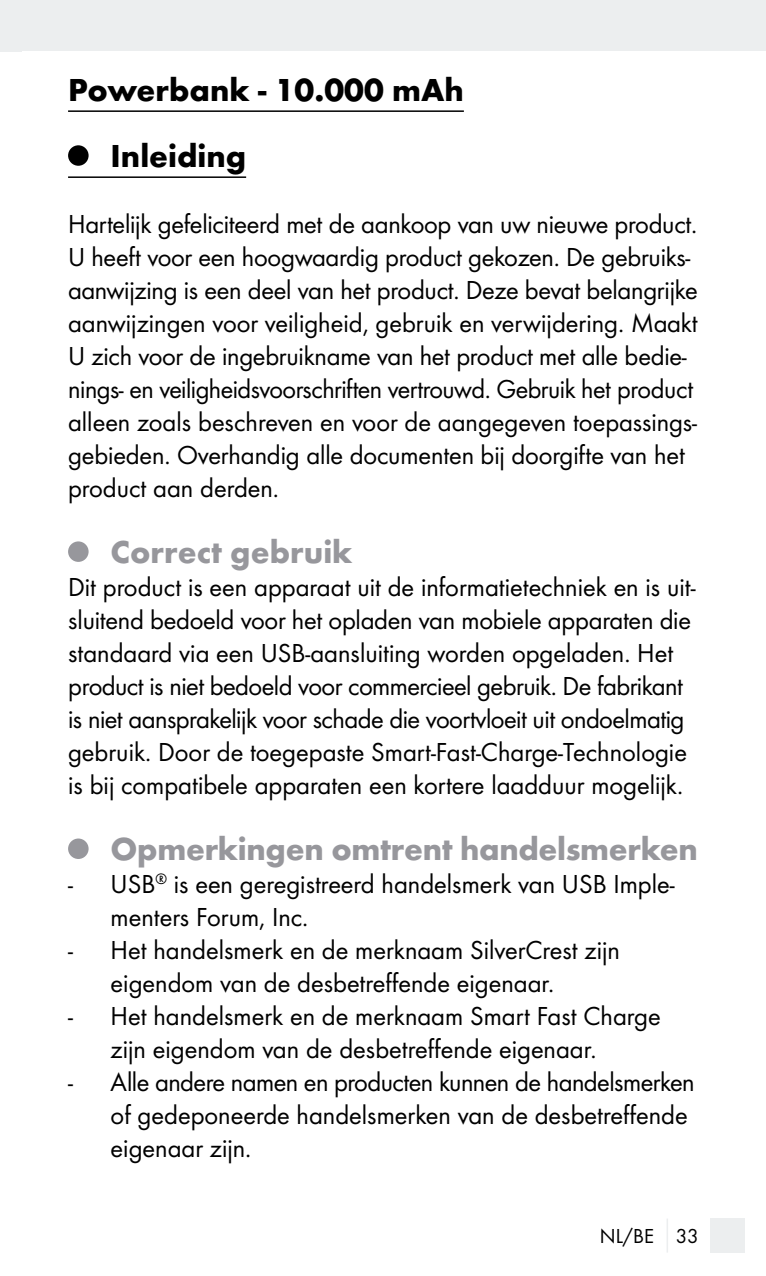
<style>
.page{position:relative;width:766px;height:1276px;background:#fff}
.page>*{position:absolute;margin:0;border:0;box-sizing:border-box;transform-origin:0 0}
.t1{font:700 33px "Futura";letter-spacing:-.01em;color:#97979c}
.t2{font:700 33px/66px "Futura";color:#000}
.t3{font:27px/33px "Futura Boo";letter-spacing:-.005em;color:#000}
.t4{font:21px "Futura Boo";color:#000}
</style>
<div class="page">
<div style="left:0;top:0;width:765px;height:51px;background:#eceeef"></div>
<div style="left:710px;top:1218px;width:34px;height:34px;background:#eceeef"></div>
<hr style="left:666px;top:1218px;width:2px;height:34px;background:#eceeef">
<hr style="left:68px;top:110px;width:396px;height:2px;background:#000">
<hr style="left:68px;top:176px;width:178px;height:2px;background:#000">
<div style="left:68px;top:145px;width:21px;height:21px;background:#000;border-radius:50%"></div>
<div style="left:68px;top:541px;width:21px;height:21px;background:#97979c;border-radius:50%"></div>
<div style="left:68px;top:838px;width:21px;height:21px;background:#97979c;border-radius:50%"></div>
<p class="t2" style="left:111px;top:56px;width:354px;text-indent:-43px">Powerbank - 10.000 mAh<br>Inleiding</p>
<p class="t3" style="left:68px;top:207px;width:631px">Hartelijk gefeliciteerd met de aankoop van uw nieuwe product.<br>U heeft voor een hoogwaardig product gekozen. De gebruiks&shy;aanwijzing is een deel van het product. Deze bevat belangrijke aanwijzingen voor veiligheid, gebruik en verwijdering. Maakt U zich voor de ingebruikname van het product met alle bedie&shy;nings- en veiligheidsvoorschriften vertrouwd. Gebruik het product alleen zoals beschreven en voor de aangegeven toepassings&shy;gebieden. Overhandig alle documenten bij doorgifte van het product aan derden.</p>
<p class="t1" style="left:111px;top:532px;width:243px">Correct gebruik</p>
<p class="t3" style="left:68px;top:570px;width:629px">Dit product is een apparaat uit de informatietechniek en is uit&shy;sluitend bedoeld voor het opladen van mobiele apparaten die standaard via een USB-aansluiting worden opgeladen. Het product is niet bedoeld voor commercieel gebruik. De fabrikant is niet aansprakelijk voor schade die voortvloeit uit ondoelmatig gebruik. Door de toegepaste Smart-Fast-Charge-Technologie is bij compatibele apparaten een kortere laadduur mogelijk.</p>
<p class="t1" style="left:111px;top:829px;width:588px">Opmerkingen omtrent handelsmerken</p>
<p class="t3" style="left:111px;top:867px;width:565px;text-indent:-43px">- USB<sup>®</sup> is een geregistreerd handelsmerk van USB Imple&shy;menters Forum, Inc.</p>
<p class="t3" style="left:111px;top:933px;width:510px;text-indent:-43px">- Het handelsmerk en de merknaam SilverCrest zijn eigendom van de desbetreffende eigenaar.</p>
<p class="t3" style="left:111px;top:999px;width:551px;text-indent:-43px">- Het handelsmerk en de merknaam Smart Fast Charge zijn eigendom van de desbetreffende eigenaar.</p>
<p class="t3" style="left:111px;top:1065px;width:585px;text-indent:-43px">- Alle andere namen en producten kunnen de handelsmerken of gedeponeerde handelsmerken van de desbetreffende eigenaar zijn.</p>
<p class="t4" style="left:599px;top:1224px;width:100px">NL/BE 33</p>
</div>
